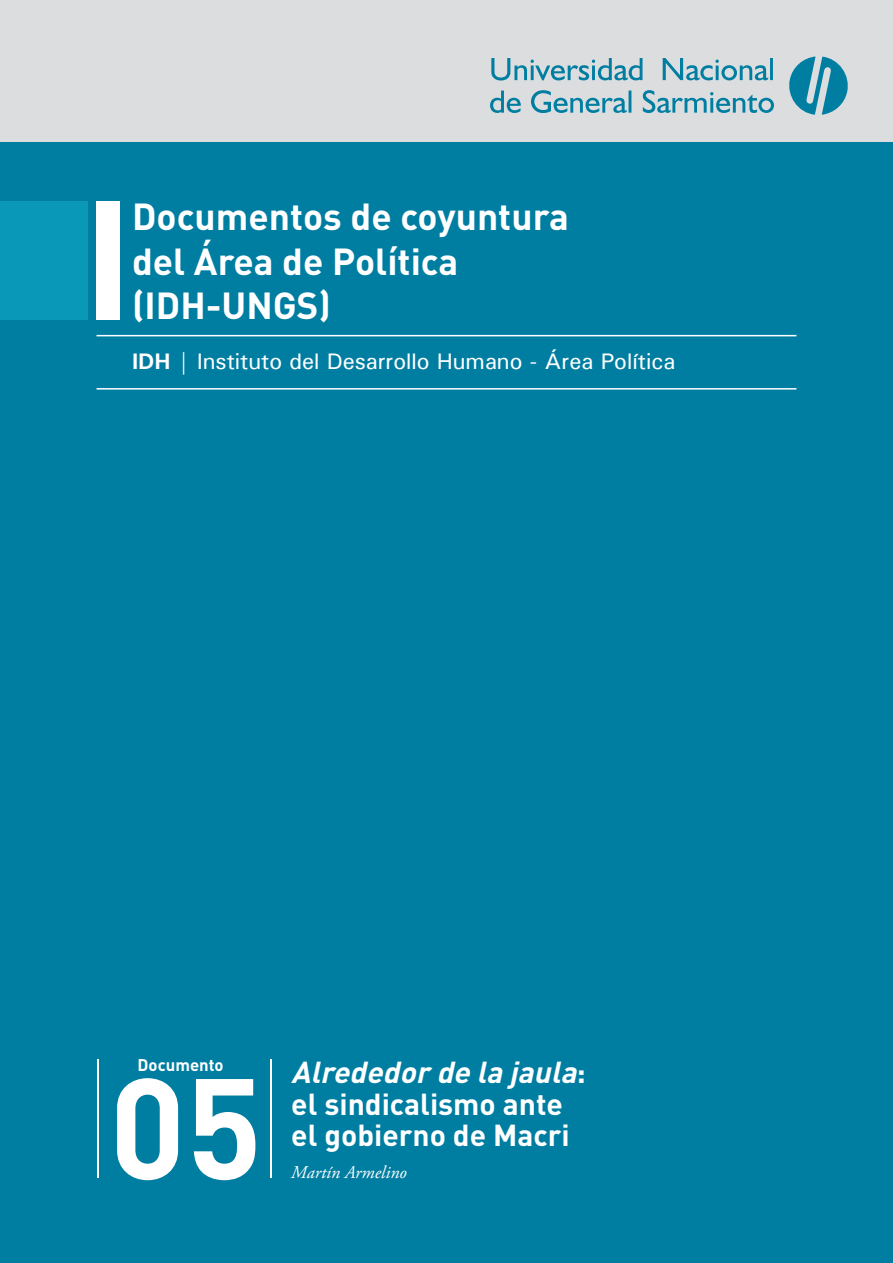
<style>
.page{position:relative;width:893px;height:1263px;background:#fff}
.page>*{position:absolute;margin:0;border:0;box-sizing:border-box;transform-origin:0 0}
.t1{font:700 140.85px "DIN Pro";color:#fff}
.t2{font:700 37.2px/44.5px "DIN Pro";color:#fff}
.t3{font:700 30px/31.5px "DIN Pro";color:#fff}
.t4{font:500 22.5px "Univers";letter-spacing:-.005em;color:#fff}
.t5{font:italic 18px "Adobe Garamond Pro";color:#fff}
.t6{font:700 16.8px "DIN Pro";color:#fff}
.s1{font-weight:700}
.s2{font-style:italic}
</style>
<div class="page">
<div style="left:0;top:0;width:893px;height:142px;background:#dcdddf"></div>
<div style="left:0;top:142px;width:893px;height:1121px;background:#007ea2"></div>
<div style="left:96px;top:202px;width:24px;height:118px;background:#fff"></div>
<div style="left:0;top:202px;width:87px;height:118px;background:#0a98b8"></div>
<hr style="left:270px;top:1059px;width:1px;height:118px;background:#fff">
<hr style="left:97px;top:1059px;width:1px;height:118px;background:#fff">
<hr style="left:97px;top:388px;width:699px;height:2px;background:#fff">
<hr style="left:97px;top:335px;width:699px;height:1px;background:#fff">
<svg style="left:789px;top:57px;width:59px;height:58px"></svg>
<svg style="left:490px;top:58px;width:284px;height:55px"></svg>
<p class="t2" style="left:132px;top:193px;width:439px">Documentos de coyuntura del Área de Política (IDH-UNGS)</p>
<p class="t4" style="left:132px;top:347px;width:545px"><span class="s1">IDH |</span> Instituto del Desarrollo Humano - Área Política</p>
<p class="t6" style="left:138px;top:1053px;width:88px">Documento</p>
<h1 class="t1" style="left:109px;top:1033px;width:155px">05</h1>
<p class="t3" style="left:291px;top:1055px;width:296px"><span class="s2">Alrededorde la jaula</span>: el sindicalismo ante</p>
<p class="t3" style="left:291px;top:1118px;width:280px">el gobierno de Macri</p>
<p class="t5" style="left:291px;top:1162px;width:117px">Martín Armelino</p>
</div>
